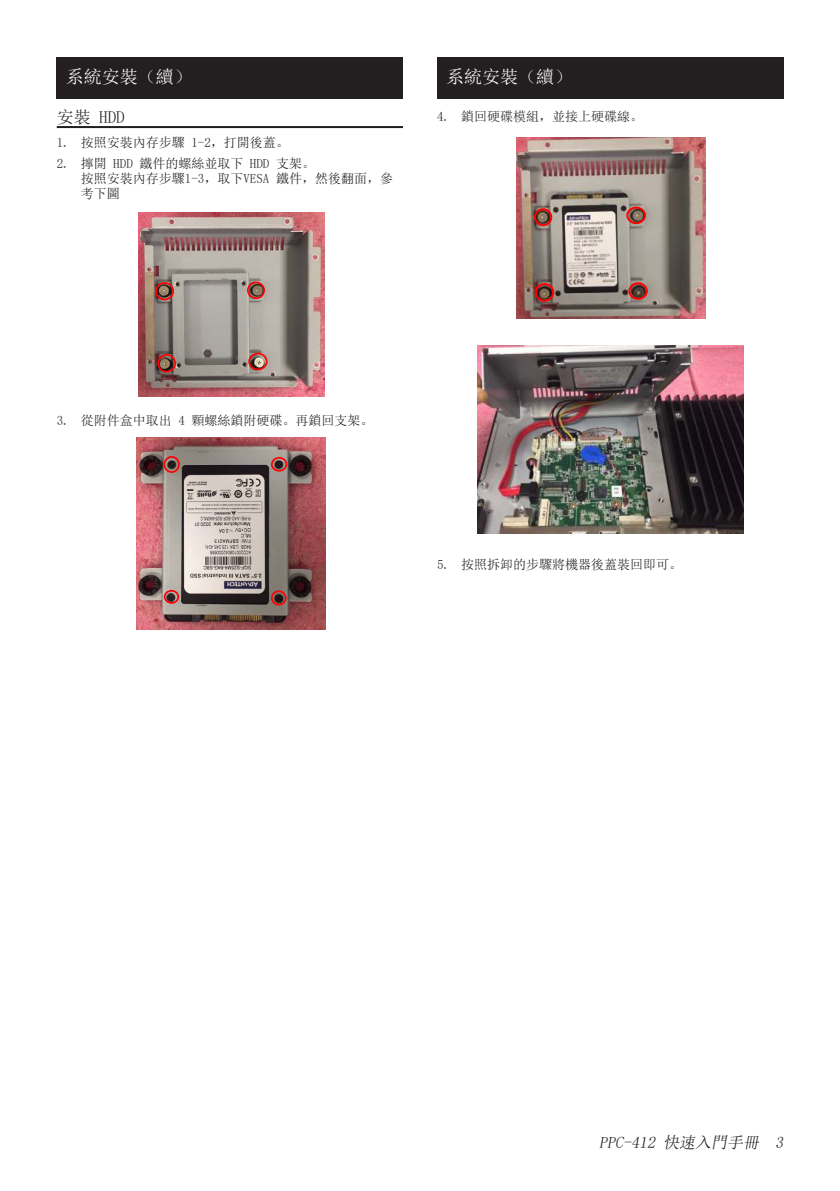
<style>
.page{position:relative;width:840px;height:1191px;background:#fff}
.page>*{position:absolute;margin:0;border:0;box-sizing:border-box;transform-origin:0 0}
.Start_-_Black_Headin{font:18px "Sim Sun";color:#fff}
.Start_-_Subheading{font:17px "Sim Sun";color:#231f20}
.t1{font:italic 16px "Sim Sun";color:#231f20}
.t2{font:13px/15px "Sim Sun";color:#231f20}
</style>
<div class="page">
<hr style="left:57px;top:126px;width:346px;height:2px;background:#231f20">
<img style="left:138px;top:212px;width:186px;height:184px">
<div style="left:247px;top:281px;width:18px;height:18px;border:2px solid #f00;border-radius:50%"></div>
<div style="left:155px;top:282px;width:19px;height:18px;border:2px solid #f00;border-radius:50%"></div>
<div style="left:248px;top:353px;width:19px;height:17px;border:2px solid #f00;border-radius:50%"></div>
<div style="left:157px;top:354px;width:19px;height:18px;border:2px solid #f00;border-radius:50%"></div>
<img style="left:137px;top:437px;width:188px;height:192px">
<div style="left:163px;top:456px;width:17px;height:17px;border:2px solid #f00;border-radius:50%"></div>
<div style="left:271px;top:457px;width:16px;height:14px;border:2px solid #f00;border-radius:50%"></div>
<div style="left:164px;top:590px;width:15px;height:14px;border:2px solid #f00;border-radius:50%"></div>
<div style="left:271px;top:590px;width:15px;height:15px;border:2px solid #f00;border-radius:50%"></div>
<img style="left:516px;top:137px;width:188px;height:181px">
<div style="left:534px;top:283px;width:20px;height:19px;border:2px solid #f00;border-radius:50%"></div>
<div style="left:626px;top:207px;width:19px;height:17px;border:2px solid #f00;border-radius:50%"></div>
<div style="left:533px;top:208px;width:19px;height:18px;border:2px solid #f00;border-radius:50%"></div>
<div style="left:628px;top:282px;width:19px;height:18px;border:2px solid #f00;border-radius:50%"></div>
<img style="left:477px;top:345px;width:266px;height:189px">
<div style="left:437px;top:57px;width:345px;height:41px;background:#231f20"></div>
<div style="left:57px;top:57px;width:346px;height:41px;background:#231f20"></div>
<p class="Start_-_Black_Headin" style="left:66px;top:68px;width:127px">系統安裝（續）</p>
<p class="Start_-_Black_Headin" style="left:446px;top:68px;width:127px">系統安裝（續）</p>
<p class="Start_-_Subheading" style="left:57px;top:109px;width:69px">安裝 HDD</p>
<p class="t2" style="left:57px;top:135px;width:233px">1. 按照安裝內存步驟 1-2，打開後蓋。</p>
<p class="t2" style="left:81px;top:155px;width:313px;text-indent:-24px">2. 擰開 HDD 鐵件的螺絲並取下 HDD 支架。<br>按照安裝內存步驟1-3，取下VESA 鐵件，然後翻面，參考下圖</p>
<p class="t2" style="left:437px;top:109px;width:207px">4. 鎖回硬碟模組，並接上硬碟線。</p>
<p class="t2" style="left:57px;top:413px;width:318px">3. 從附件盒中取出 4 顆螺絲鎖附硬碟。再鎖回支架。</p>
<p class="t2" style="left:437px;top:557px;width:246px">5. 按照拆卸的步驟將機器後蓋裝回即可。</p>
<p class="t1" style="left:598px;top:1134px;width:188px">PPC-412 快速入門手冊 3</p>
</div>
